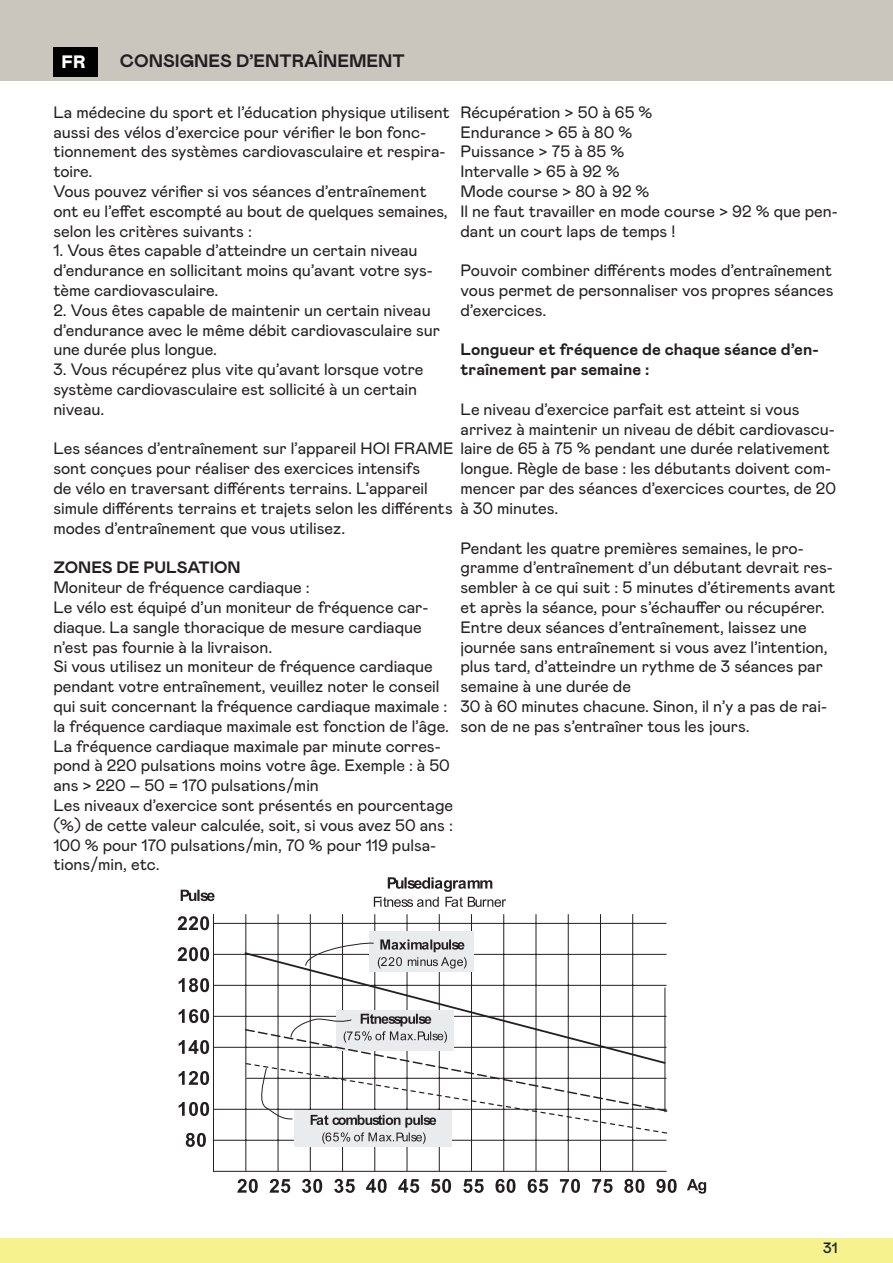
<style>
.page{position:relative;width:893px;height:1263px;background:#fff}
.page>*{position:absolute;margin:0;border:0;box-sizing:border-box;transform-origin:0 0}
.t1{font:700 18px "Mabry";color:#231f20}
.t2{font:900 18px "Mabry";color:#fff}
.t3{font:16.5px/19.8px "Mabry";color:#231f20}
.t4{font:700 16.5px/19.8px "Mabry";color:#231f20}
.t5{font:500 15px "Mabry";color:#231f20}
</style>
<div class="page">
<div style="left:0;top:0;width:893px;height:81px;background:#c9c6bd"></div>
<div style="left:0;top:1238px;width:893px;height:25px;background:#f6f28d"></div>
<svg style="left:374px;top:877px;width:132px;height:30px"></svg>
<hr style="left:213px;top:914px;width:1px;height:257px;background:#241f21">
<hr style="left:213px;top:1171px;width:453px;height:1px;background:#241f21">
<hr style="left:214px;top:1140px;width:452px;height:1px;background:#241f21">
<hr style="left:214px;top:1109px;width:452px;height:1px;background:#241f21">
<hr style="left:214px;top:1047px;width:452px;height:1px;background:#241f21">
<hr style="left:214px;top:1016px;width:452px;height:1px;background:#241f21">
<hr style="left:214px;top:985px;width:452px;height:1px;background:#241f21">
<hr style="left:214px;top:954px;width:452px;height:1px;background:#241f21">
<hr style="left:214px;top:923px;width:452px;height:1px;background:#241f21">
<hr style="left:246px;top:914px;width:1px;height:257px;background:#241f21">
<hr style="left:278px;top:914px;width:1px;height:257px;background:#241f21">
<hr style="left:310px;top:914px;width:1px;height:257px;background:#241f21">
<hr style="left:342px;top:914px;width:1px;height:257px;background:#241f21">
<hr style="left:375px;top:914px;width:1px;height:257px;background:#241f21">
<hr style="left:407px;top:914px;width:1px;height:257px;background:#241f21">
<hr style="left:439px;top:914px;width:1px;height:257px;background:#241f21">
<hr style="left:471px;top:914px;width:1px;height:257px;background:#241f21">
<hr style="left:503px;top:914px;width:1px;height:257px;background:#241f21">
<hr style="left:536px;top:914px;width:1px;height:257px;background:#241f21">
<hr style="left:568px;top:914px;width:1px;height:257px;background:#241f21">
<hr style="left:600px;top:914px;width:1px;height:257px;background:#241f21">
<hr style="left:632px;top:914px;width:1px;height:257px;background:#241f21">
<svg style="left:178px;top:916px;width:31px;height:14px"></svg>
<svg style="left:178px;top:947px;width:31px;height:14px"></svg>
<svg style="left:179px;top:978px;width:30px;height:14px"></svg>
<svg style="left:179px;top:1009px;width:30px;height:14px"></svg>
<svg style="left:179px;top:1040px;width:30px;height:14px"></svg>
<svg style="left:179px;top:1071px;width:30px;height:14px"></svg>
<svg style="left:179px;top:1102px;width:30px;height:14px"></svg>
<svg style="left:186px;top:1133px;width:20px;height:14px"></svg>
<svg style="left:181px;top:890px;width:34px;height:11px"></svg>
<svg style="left:687px;top:1179px;width:19px;height:14px"></svg>
<svg style="left:237px;top:1179px;width:21px;height:14px"></svg>
<svg style="left:270px;top:1179px;width:20px;height:14px"></svg>
<svg style="left:302px;top:1179px;width:20px;height:14px"></svg>
<svg style="left:334px;top:1179px;width:21px;height:14px"></svg>
<svg style="left:366px;top:1179px;width:21px;height:14px"></svg>
<svg style="left:398px;top:1179px;width:21px;height:14px"></svg>
<svg style="left:431px;top:1179px;width:20px;height:14px"></svg>
<svg style="left:463px;top:1179px;width:21px;height:14px"></svg>
<svg style="left:495px;top:1179px;width:20px;height:14px"></svg>
<svg style="left:528px;top:1179px;width:20px;height:14px"></svg>
<svg style="left:560px;top:1179px;width:20px;height:14px"></svg>
<svg style="left:592px;top:1179px;width:21px;height:14px"></svg>
<svg style="left:624px;top:1179px;width:20px;height:14px"></svg>
<div style="left:369px;top:931px;width:105px;height:41px;background:#eaebec"></div>
<div style="left:294px;top:1110px;width:158px;height:36px;background:#eaebec"></div>
<svg style="left:656px;top:1179px;width:21px;height:14px"></svg>
<svg style="left:244px;top:939px;width:424px;height:205px"></svg>
<div style="left:53px;top:47px;width:45px;height:30px;background:#000"></div>
<p class="t2" style="left:62px;top:48px;width:26px">FR</p>
<p class="t1" style="left:120px;top:47px;width:286px">CONSIGNES D’ENTRAÎNEMENT</p>
<p class="t3" style="left:460px;top:101px;width:379px">Récupération &gt; 50 à 65 %<br>Endurance &gt; 65 à 80 %<br>Puissance &gt; 75 à 85 %<br>Intervalle &gt; 65 à 92 %<br>Mode course &gt; 80 à 92 %<br>Il ne faut travailler en mode course &gt; 92 % que pen&shy;dant un court laps de temps !</p>
<p class="t3" style="left:460px;top:260px;width:375px;text-align:justify">Pouvoir combiner différents modes d’entraînement vous permet de personnaliser vos propres séances d’exercices.</p>
<p class="t4" style="left:460px;top:339px;width:360px">Longueur et fréquence de chaque séance d’en&shy;traînement par semaine :</p>
<p class="t3" style="left:460px;top:398px;width:376px">Le niveau d’exercice parfait est atteint si vous arrivez à maintenir un niveau de débit cardiovascu-</p>
<p class="t3" style="left:460px;top:458px;width:377px">longue. Règle de base : les débutants doivent com&shy;mencer par des séances d’exercices courtes, de 20 à 30 minutes.</p>
<p class="t3" style="left:460px;top:537px;width:377px">Pendant les quatre premières semaines, le pro&shy;gramme d’entraînement d’un débutant devrait res&shy;sembler à ce qui suit : 5 minutes d’étirements avant et après la séance, pour s’échauffer ou récupérer.<br>Entre deux séances d’entraînement, laissez une journée sans entraînement si vous avez l’intention, plus tard, d’atteindre un rythme de 3 séances par semaine à une durée de<br>30 à 60 minutes chacune. Sinon, il n’y a pas de rai&shy;son de ne pas s’entraîner tous les jours.</p>
<p class="t3" style="left:53px;top:101px;width:398px">La médecine du sport et l’éducation physique utilisent aussi des vélos d’exercice pour vérifier le bon fonc&shy;tionnement des systèmes cardiovasculaire et respira&shy;toire.<br>Vous pouvez vérifier si vos séances d’entraînement ont eu l’effet escompté au bout de quelques semaines, selon les critères suivants :</p>
<p class="t3" style="left:53px;top:240px;width:381px">1. Vous êtes capable d’atteindre un certain niveau d’endurance en sollicitant moins qu’avant votre sys&shy;tème cardiovasculaire.</p>
<p class="t3" style="left:53px;top:299px;width:388px">2. Vous êtes capable de maintenir un certain niveau d’endurance avec le même débit cardiovasculaire sur une durée plus longue.</p>
<p class="t3" style="left:53px;top:359px;width:372px">3. Vous récupérez plus vite qu’avant lorsque votre système cardiovasculaire est sollicité à un certain niveau.</p>
<p class="t3" style="left:53px;top:438px;width:778px">Les séances d’entraînement sur l’appareil HOI FRAME laire de 65 à 75 % pendant une durée relativement sont conçues pour réaliser des exercices intensifs<br>de vélo en traversant différents terrains. L’appareil<br>simule différents terrains et trajets selon les différents<br>modes d’entraînement que vous utilisez.</p>
<p class="t4" style="left:53px;top:557px;width:189px">ZONES DE PULSATION</p>
<p class="t3" style="left:53px;top:577px;width:401px">Moniteur de fréquence cardiaque :<br>Le vélo est équipé d’un moniteur de fréquence car&shy;diaque. La sangle thoracique de mesure cardiaque n’est pas fournie à la livraison.<br>Si vous utilisez un moniteur de fréquence cardiaque pendant votre entraînement, veuillez noter le conseil qui suit concernant la fréquence cardiaque maximale : la fréquence cardiaque maximale est fonction de l’âge.<br>La fréquence cardiaque maximale par minute corres&shy;pond à 220 pulsations moins votre âge. Exemple : à 50 ans &gt; 220 – 50 = 170 pulsations/min<br>Les niveaux d’exercice sont présentés en pourcentage (%) de cette valeur calculée, soit, si vous avez 50 ans :<br>100 % pour 170 pulsations/min, 70 % pour 119 pulsa&shy;tions/min, etc.</p>
<p class="t5" style="left:823px;top:1237px;width:16px">31</p>
</div>
